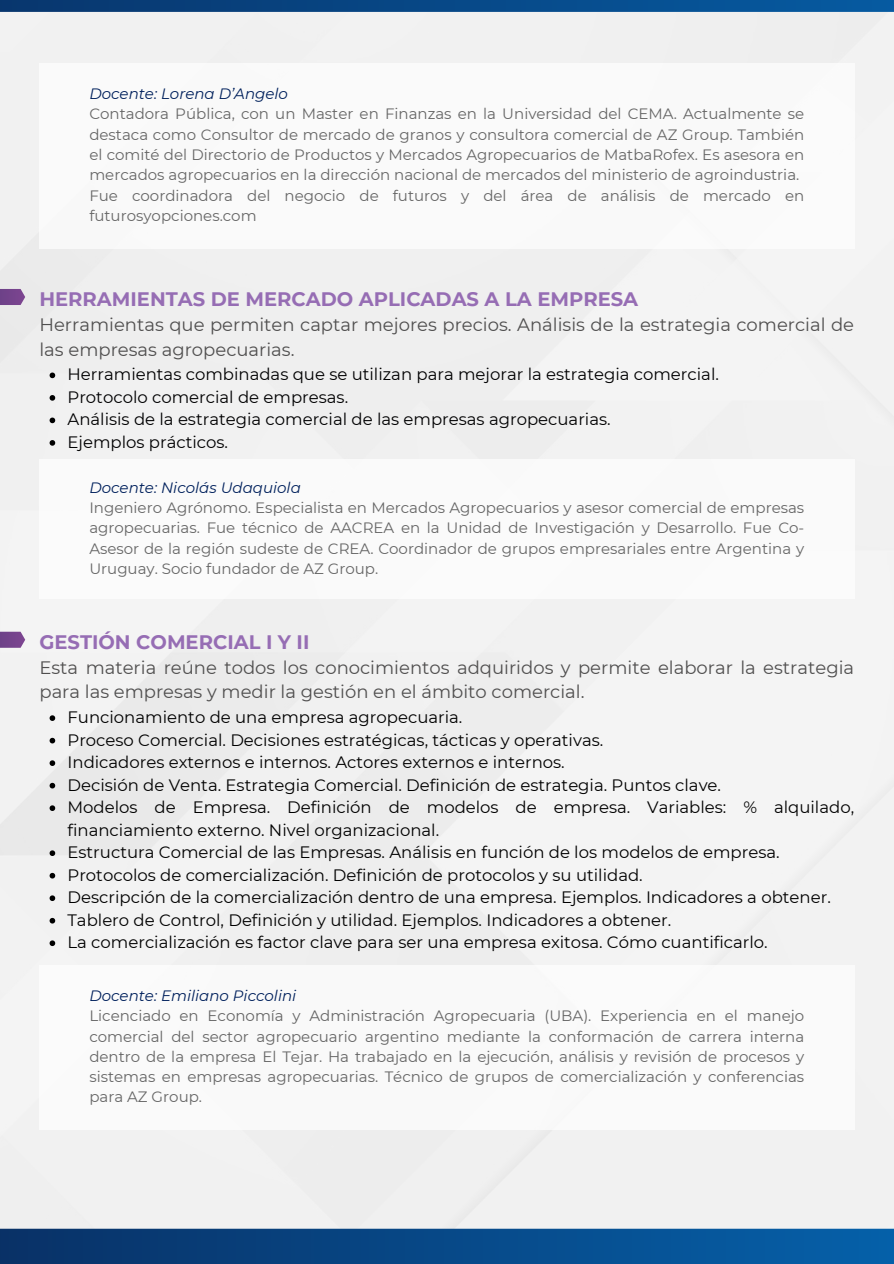
<style>
.page{position:relative;width:894px;height:1264px;background:#fff}
.page>*{position:absolute;margin:0;border:0;box-sizing:border-box;transform-origin:0 0}
.t1{font:700 19.5px "Montserrat";color:#966db4}
.t2{font:18px/24.8px "Montserrat";color:#504f4f}
.t3{font:16.5px/22.5px "Montserrat";color:#000}
.t4{font:16.5px "Montserrat";color:#000001}
.t5{font:15px/20.2px "Montserrat";color:#666;text-align:justify}
.t6{font:italic 15px "Montserrat";color:#00205c}
</style>
<div class="page">
<div style="left:0;top:12px;width:893px;height:1216px;background:#f1f1f1"></div>
<div style="left:0;top:1228px;width:893px;height:35px;background:linear-gradient(to right,#093166,#0560a9)"></div>
<svg style="left:0;top:0;width:893px;height:12px;background:#084987"></svg>
<div style="left:39px;top:63px;width:815px;height:186px;background:#fff"></div>
<svg style="left:50px;top:372px;width:5px;height:6px"></svg>
<svg style="left:50px;top:395px;width:5px;height:5px"></svg>
<svg style="left:50px;top:417px;width:5px;height:6px"></svg>
<svg style="left:50px;top:440px;width:5px;height:5px"></svg>
<div style="left:0;top:289px;width:25px;height:16px;background:#75438c"></div>
<div style="left:39px;top:459px;width:815px;height:139px;background:#fff"></div>
<div style="left:39px;top:965px;width:815px;height:164px;background:#fff"></div>
<svg style="left:50px;top:715px;width:5px;height:6px"></svg>
<svg style="left:50px;top:737px;width:5px;height:6px"></svg>
<svg style="left:50px;top:760px;width:5px;height:6px"></svg>
<svg style="left:50px;top:782px;width:5px;height:6px"></svg>
<svg style="left:50px;top:805px;width:5px;height:6px"></svg>
<svg style="left:50px;top:850px;width:5px;height:6px"></svg>
<svg style="left:50px;top:872px;width:5px;height:6px"></svg>
<svg style="left:50px;top:895px;width:5px;height:6px"></svg>
<svg style="left:50px;top:917px;width:5px;height:6px"></svg>
<svg style="left:50px;top:940px;width:5px;height:6px"></svg>
<div style="left:0;top:631px;width:25px;height:16px;background:#75438c"></div>
<p class="t6" style="left:89px;top:85px;width:200px">Docente: Lorena D’Angelo</p>
<p class="t5" style="left:89px;top:104px;width:716px">Contadora Pública, con un Master en Finanzas en la Universidad del CEMA. Actualmente se destaca como Consultor de mercado de granos y consultora comercial de AZ Group. También el comité del Directorio de Productos y Mercados Agropecuarios de MatbaRofex. Es asesora en mercados agropecuarios en la dirección nacional de mercados del ministerio de agroindustria.</p>
<p class="t5" style="left:89px;top:185px;width:716px">Fue coordinadora del negocio de futuros y del área de análisis de mercado en futurosyopciones.com</p>
<p class="t1" style="left:39px;top:287px;width:600px">HERRAMIENTAS DE MERCADO APLICADAS A LA EMPRESA</p>
<p class="t2" style="left:39px;top:312px;width:816px">Herramientas que permiten captar mejores precios. Análisis de la estrategia comercial de las empresas agropecuarias.</p>
<h1 class="t4" style="left:67px;top:364px;width:652px">Herramientas combinadas que se utilizan para mejorar la estrategia comercial.</h1>
<p class="t4" style="left:67px;top:387px;width:282px">Protocolo comercial de empresas.</p>
<p class="t4" style="left:67px;top:409px;width:544px">Análisis de la estrategia comercial de las empresas agropecuarias.</p>
<p class="t4" style="left:67px;top:432px;width:162px">Ejemplos prácticos.</p>
<p class="t6" style="left:89px;top:478px;width:213px">Docente: Nicolás Udaquiola</p>
<p class="t5" style="left:89px;top:497px;width:716px">Ingeniero Agrónomo. Especialista en Mercados Agropecuarios y asesor comercial de empresas agropecuarias. Fue técnico de AACREA en la Unidad de Investigación y Desarrollo. Fue Co-Asesor de la región sudeste de CREA. Coordinador de grupos empresariales entre Argentina y Uruguay. Socio fundador de AZ Group.</p>
<h1 class="t1" style="left:39px;top:630px;width:271px">GESTIÓN COMERCIAL I Y II</h1>
<h1 class="t2" style="left:39px;top:655px;width:816px">Esta materia reúne todos los conocimientos adquiridos y permite elaborar la estrategia para las empresas y medir la gestión en el ámbito comercial.</h1>
<p class="t3" style="left:67px;top:706px;width:396px">Funcionamiento de una empresa agropecuaria.</p>
<p class="t3" style="left:67px;top:728px;width:537px">Proceso Comercial. Decisiones estratégicas, tácticas y operativas.</p>
<p class="t3" style="left:67px;top:751px;width:498px">Indicadores externos e internos. Actores externos e internos.</p>
<p class="t3" style="left:67px;top:773px;width:655px">Decisión de Venta. Estrategia Comercial. Definición de estrategia. Puntos clave.</p>
<p class="t3" style="left:67px;top:796px;width:788px">Modelos de Empresa. Definición de modelos de empresa. Variables: % alquilado, financiamiento externo. Nivel organizacional.</p>
<p class="t3" style="left:67px;top:841px;width:713px">Estructura Comercial de las Empresas. Análisis en función de los modelos de empresa.</p>
<p class="t3" style="left:67px;top:863px;width:576px">Protocolos de comercialización. Definición de protocolos y su utilidad.</p>
<p class="t3" style="left:67px;top:886px;width:764px">Descripción de la comercialización dentro de una empresa. Ejemplos. Indicadores a obtener.</p>
<p class="t3" style="left:67px;top:908px;width:605px">Tablero de Control, Definición y utilidad. Ejemplos. Indicadores a obtener.</p>
<p class="t3" style="left:67px;top:931px;width:701px">La comercialización es factor clave para ser una empresa exitosa. Cómo cuantificarlo.</p>
<p class="t6" style="left:89px;top:986px;width:208px">Docente: Emiliano Piccolini</p>
<p class="t5" style="left:89px;top:1005px;width:716px">Licenciado en Economía y Administración Agropecuaria (UBA). Experiencia en el manejo comercial del sector agropecuario argentino mediante la conformación de carrera interna dentro de la empresa El Tejar. Ha trabajado en la ejecución, análisis y revisión de procesos y sistemas en empresas agropecuarias. Técnico de grupos de comercialización y conferencias para AZ Group.</p>
</div>
